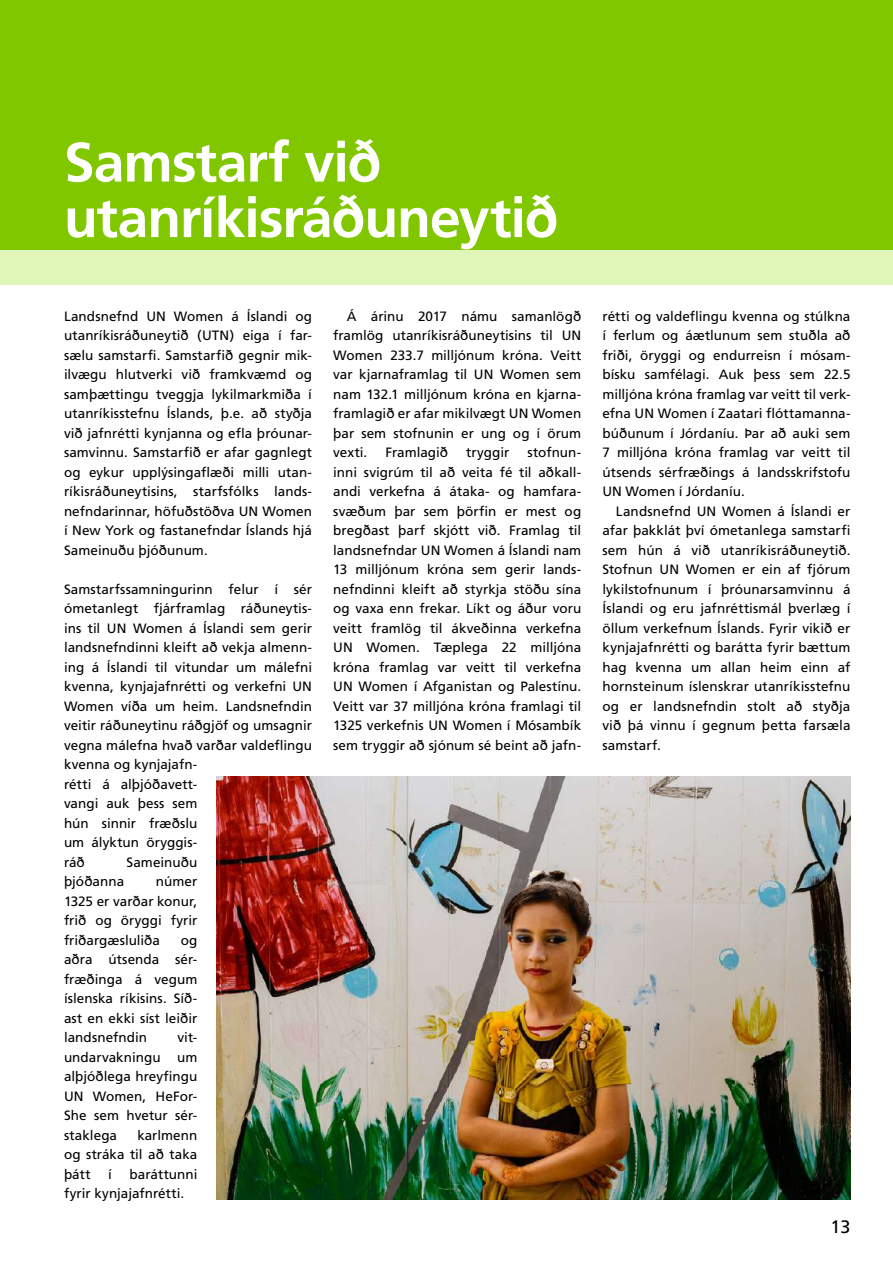
<style>
.page{position:relative;width:893px;height:1263px;background:#fff}
.page>*{position:absolute;margin:0;border:0;box-sizing:border-box;transform-origin:0 0}
.t1{font:700 55.5px/55.5px "Frutiger";letter-spacing:-.02em;color:#fff}
.t2{font:18px "Frutiger";color:#000}
.t3{font:13.5px/19.5px "Frutiger";color:#000;text-align:justify}
</style>
<div class="page">
<div style="left:0;top:0;width:893px;height:251px;background:#80c700"></div>
<div style="left:0;top:251px;width:893px;height:34px;background:#e0f6b9"></div>
<img style="left:217px;top:777px;width:633px;height:422px">
<h1 class="t1" style="left:64px;top:134px;width:496px">Samstarf við utanríkisráðuneytið</h1>
<p class="t3" style="left:64px;top:306px;width:250px">Landsnefnd UN Women á Íslandi og utanríkisráðuneytið (UTN) eiga í far&shy;sælu samstarfi. Samstarfið gegnir mik&shy;ilvægu hlutverki við framkvæmd og samþættingu tveggja lykilmarkmiða í utanríkisstefnu Íslands, þ.e. að styðja við jafnrétti kynjanna og efla þróunar&shy;samvinnu. Samstarfið er afar gagnlegt og eykur upplýsingaflæði milli utan&shy;ríkisráðuneytisins, starfsfólks lands&shy;nefndarinnar, höfuðstöðva UN Women í New York og fastanefndar Íslands hjá Sameinuðu þjóðunum.</p>
<p class="t3" style="left:64px;top:579px;width:250px;text-align:left">Samstarfssamningurinn felur í sér ómetanlegt fjárframlag ráðuneytis&shy;ins til UN Women á Íslandi sem gerir landsnefndinni kleift að vekja almenn&shy;ing á Íslandi til vitundar um málefni kvenna, kynjajafnrétti og verkefni UN<br>Women víða um heim. Landsnefndin veitir ráðuneytinu ráðgjöf og umsagnir vegna málefna hvað varðar valdeflingu kvenna og kynjajafn-<br>rétti á alþjóðavett-<br>vangi auk þess sem<br>hún sinnir fræðslu<br>um ályktun öryggis-<br>ráð</p>
<p class="t3" style="left:127px;top:852px;width:72px">Sameinuðu</p>
<p class="t3" style="left:64px;top:872px;width:62px">þjóðanna</p>
<p class="t3" style="left:64px;top:872px;width:135px;text-indent:92px">númer 1325 er varðar konur, frið og öryggi fyrir friðargæsluliða</p>
<p class="t3" style="left:64px;top:930px;width:135px;text-indent:117px">og aðra útsenda sér&shy;fræðinga á vegum íslenska ríkisins. Síð&shy;ast en ekki síst leiðir landsnefndin</p>
<p class="t3" style="left:64px;top:1028px;width:135px;text-indent:113px">vit&shy;undarvakningu um alþjóðlega hreyfingu UN Women, HeFor-She sem hvetur sér&shy;staklega</p>
<p class="t3" style="left:64px;top:1125px;width:135px;text-indent:73px">karlmenn og stráka til að taka þátt</p>
<p class="t3" style="left:64px;top:1164px;width:135px;text-indent:66px">baráttunni fyrir kynjajafnrétti.</p>
<p class="t3" style="left:108px;top:1164px;width:5px">í</p>
<p class="t3" style="left:333px;top:306px;width:250px;text-indent:14px">Á árinu 2017 námu samanlögð framlög utanríkisráðuneytisins til UN Women 233.7 milljónum króna. Veitt var kjarnaframlag til UN Women sem nam 132.1 milljónum króna en kjarna&shy;framlagið er afar mikilvægt UN Women þar sem stofnunin er ung og í örum vexti.</p>
<p class="t3" style="left:333px;top:443px;width:250px;text-indent:194px">stofnun&shy;inni svigrúm til að veita fé til aðkall&shy;andi verkefna á átaka- og hamfara&shy;svæðum þar sem þörfin er mest og bregðast þarf skjótt við. Framlag til landsnefndar UN Women á Íslandi nam 13 milljónum króna sem gerir lands&shy;nefndinni kleift að styrkja stöðu sína og vaxa enn frekar. Líkt og áður voru veitt framlög til ákveðinna verkefna UN Women. Tæplega 22 milljóna króna framlag var veitt til verkefna UN Women í Afganistan og Palestínu.<br>Veitt var 37 milljóna króna framlagi til 1325 verkefnis UN Women í Mósambík sem tryggir að sjónum sé beint að jafn-</p>
<p class="t3" style="left:385px;top:443px;width:64px">Framlagið</p>
<p class="t3" style="left:466px;top:443px;width:45px">tryggir</p>
<p class="t3" style="left:602px;top:306px;width:250px">rétti og valdeflingu kvenna og stúlkna í ferlum og áætlunum sem stuðla að friði, öryggi og endurreisn í mósam&shy;bísku samfélagi. Auk þess sem 22.5 milljóna króna framlag var veitt til verk&shy;efna UN Women í Zaatari flóttamanna&shy;búðunum í Jórdaníu. Þar að auki sem 7 milljóna króna framlag var veitt til útsends sérfræðings á landsskrifstofu UN Women í Jórdaníu.</p>
<p class="t3" style="left:602px;top:501px;width:250px;text-indent:14px">Landsnefnd UN Women á Íslandi er afar þakklát því ómetanlega samstarfi sem hún á við utanríkisráðuneytið.<br>Stofnun UN Women er ein af fjórum lykilstofnunum í þróunarsamvinnu á Íslandi og eru jafnréttismál þverlæg í öllum verkefnum Íslands. Fyrir vikið er kynjajafnrétti og barátta fyrir bættum hag kvenna um allan heim einn af hornsteinum íslenskrar utanríkisstefnu og er landsnefndin stolt að styðja við þá vinnu í gegnum þetta farsæla samstarf.</p>
<h2 class="t2" style="left:830px;top:1216px;width:22px">13</h2>
</div>
